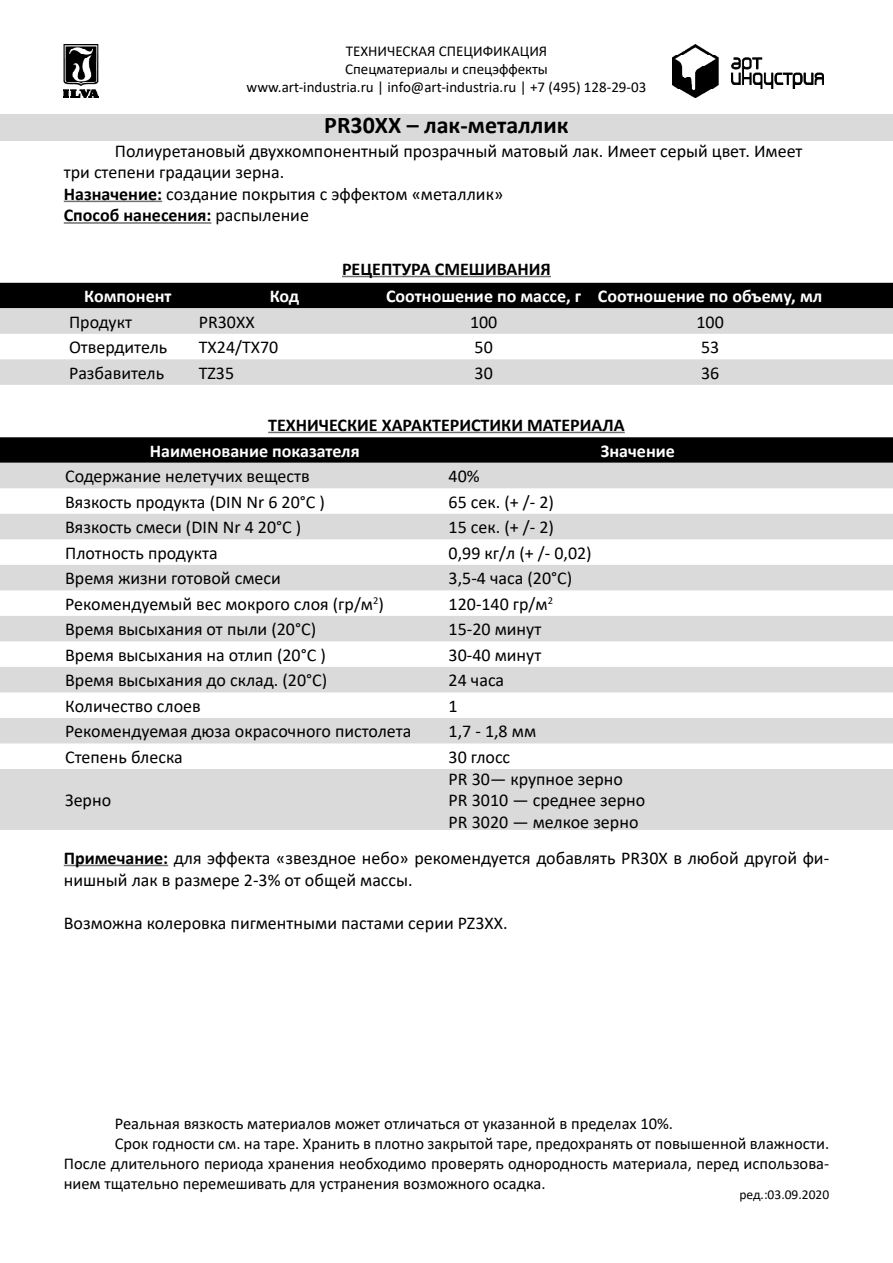
<style>
.page{position:relative;width:893px;height:1263px;background:#fff}
.page>*{position:absolute;margin:0;border:0;box-sizing:border-box;transform-origin:0 0}
.t1{font:700 24px "Calibri";color:#000}
.t2{font:18px/21.6px "Calibri";color:#000}
.t3{font:700 18px "Calibri";color:#fff}
.t4{font:700 18px "Calibri";color:#000}
.t5{font:16.5px "Calibri";color:#000}
.t6{font:15px/18px "Calibri";color:#000;text-align:center}
.t7{font:13.5px "Calibri";color:#000}
.s1{font-weight:700}
</style>
<div class="page">
<img style="left:672px;top:45px;width:151px;height:52px">
<div style="left:0;top:115px;width:893px;height:26px;background:#dadada"></div>
<img style="left:64px;top:45px;width:34px;height:53px">
<hr style="left:64px;top:201px;width:98px;height:1px;background:#706f6f">
<hr style="left:64px;top:222px;width:147px;height:2px;background:#706f6f">
<svg style="left:0;top:437px;width:893px;height:26px;background:#060606"></svg>
<svg style="left:0;top:463px;width:893px;height:367px;fill:#dadada"></svg>
<div style="left:0;top:283px;width:893px;height:25px;background:#000"></div>
<svg style="left:0;top:308px;width:893px;height:77px;fill:#dadada"></svg>
<hr style="left:64px;top:865px;width:104px;height:1px;background:#706f6f">
<hr style="left:342px;top:276px;width:209px;height:1px;background:#706f6f">
<hr style="left:268px;top:432px;width:357px;height:1px;background:#706f6f">
<p class="t6" style="left:247px;top:42px;width:401px">ТЕХНИЧЕСКАЯ СПЕЦИФИКАЦИЯ<br>Спецматериалы и спецэффекты<br>www.art-industria.ru | info@art-industria.ru | +7 (495) 128-29-03</p>
<h1 class="t1" style="left:324px;top:108px;width:246px">PR30XX – лак-металлик</h1>
<p class="t2" style="left:64px;top:139px;width:740px;text-indent:51px">Полиуретановый двухкомпонентный прозрачный матовый лак. Имеет серый цвет. Имеет три степени градации зерна.<br><span class="s1">Назначение:</span> создание покрытия с эффектом «металлик»<br><span class="s1">Способ нанесения:</span> распыление</p>
<p class="t4" style="left:342px;top:256px;width:210px">РЕЦЕПТУРА СМЕШИВАНИЯ</p>
<p class="t3" style="left:84px;top:284px;width:89px">Компонент</p>
<p class="t3" style="left:270px;top:284px;width:31px">Код</p>
<p class="t3" style="left:386px;top:284px;width:438px">Соотношение по массе, г Соотношение по объему, мл</p>
<p class="t2" style="left:69px;top:311px;width:65px">Продукт</p>
<p class="t2" style="left:199px;top:311px;width:58px">PR30ХХ</p>
<p class="t2" style="left:470px;top:311px;width:29px">100</p>
<p class="t2" style="left:696px;top:311px;width:29px">100</p>
<p class="t2" style="left:69px;top:336px;width:100px">Отвердитель</p>
<p class="t2" style="left:199px;top:336px;width:81px">TX24/TX70</p>
<p class="t2" style="left:475px;top:336px;width:20px">50</p>
<p class="t2" style="left:701px;top:336px;width:20px">53</p>
<p class="t2" style="left:69px;top:362px;width:97px">Разбавитель</p>
<p class="t2" style="left:199px;top:362px;width:37px">TZ35</p>
<p class="t2" style="left:475px;top:362px;width:20px">30</p>
<p class="t2" style="left:701px;top:362px;width:20px">36</p>
<p class="t4" style="left:268px;top:412px;width:358px">ТЕХНИЧЕСКИЕ ХАРАКТЕРИСТИКИ МАТЕРИАЛА</p>
<p class="t3" style="left:150px;top:438px;width:211px">Наименование показателя</p>
<p class="t3" style="left:601px;top:438px;width:76px">Значение</p>
<p class="t2" style="left:65px;top:465px;width:246px">Содержание нелетучих веществ</p>
<p class="t2" style="left:449px;top:465px;width:33px">40%</p>
<p class="t2" style="left:65px;top:491px;width:261px">Вязкость продукта (DIN Nr 6 20°C )</p>
<p class="t2" style="left:449px;top:491px;width:107px">65 сек. (+ /- 2)</p>
<p class="t2" style="left:65px;top:516px;width:238px">Вязкость смеси (DIN Nr 4 20°C )</p>
<p class="t2" style="left:449px;top:516px;width:107px">15 сек. (+ /- 2)</p>
<p class="t2" style="left:65px;top:542px;width:154px">Плотность продукта</p>
<p class="t2" style="left:449px;top:542px;width:145px">0,99 кг/л (+ /- 0,02)</p>
<p class="t2" style="left:65px;top:567px;width:217px">Время жизни готовой смеси</p>
<p class="t2" style="left:449px;top:567px;width:125px">3,5-4 часа (20°C)</p>
<p class="t2" style="left:65px;top:593px;width:320px">Рекомендуемый вес мокрого слоя (гр/м<sup>2</sup>)</p>
<p class="t2" style="left:449px;top:593px;width:106px">120-140 гр/м<sup>2</sup></p>
<p class="t2" style="left:65px;top:618px;width:253px">Время высыхания от пыли (20°C)</p>
<p class="t2" style="left:449px;top:618px;width:94px">15-20 минут</p>
<p class="t2" style="left:65px;top:644px;width:262px">Время высыхания на отлип (20°C )</p>
<p class="t2" style="left:449px;top:644px;width:94px">30-40 минут</p>
<p class="t2" style="left:65px;top:669px;width:264px">Время высыхания до склад. (20°C)</p>
<p class="t2" style="left:449px;top:669px;width:57px">24 часа</p>
<p class="t2" style="left:65px;top:695px;width:137px">Количество слоев</p>
<p class="t2" style="left:449px;top:695px;width:11px">1</p>
<p class="t2" style="left:65px;top:720px;width:348px">Рекомендуемая дюза окрасочного пистолета</p>
<p class="t2" style="left:449px;top:720px;width:89px">1,7 - 1,8 мм</p>
<p class="t2" style="left:65px;top:746px;width:119px">Степень блеска</p>
<p class="t2" style="left:449px;top:746px;width:63px">30 глосс</p>
<p class="t2" style="left:65px;top:789px;width:48px">Зерно</p>
<p class="t2" style="left:449px;top:767px;width:198px">PR 30— крупное зерно<br>PR 3010 — среднее зерно<br>PR 3020 — мелкое зерно</p>
<p class="t2" style="left:64px;top:847px;width:767px"><span class="s1">Примечание:</span> для эффекта «звездное небо» рекомендуется добавлять PR30Х в любой другой фи&shy;нишный лак в размере 2-3% от общей массы.</p>
<p class="t2" style="left:64px;top:911px;width:445px">Возможна колеровка пигментными пастами серии PZ3XX.</p>
<p class="t5" style="left:115px;top:1112px;width:560px">Реальная вязкость материалов может отличаться от указанной в пределах 10%.</p>
<p class="t5" style="left:115px;top:1132px;width:716px">Срок годности см. на таре. Хранить в плотно закрытой таре, предохранять от повышенной влажности.</p>
<p class="t5" style="left:64px;top:1152px;width:767px">После длительного периода хранения необходимо проверять однородность материала, перед использова-</p>
<p class="t5" style="left:64px;top:1171px;width:483px">нием тщательно перемешивать для устранения возможного осадка.</p>
<p class="t7" style="left:739px;top:1185px;width:91px">ред.:03.09.2020</p>
</div>
